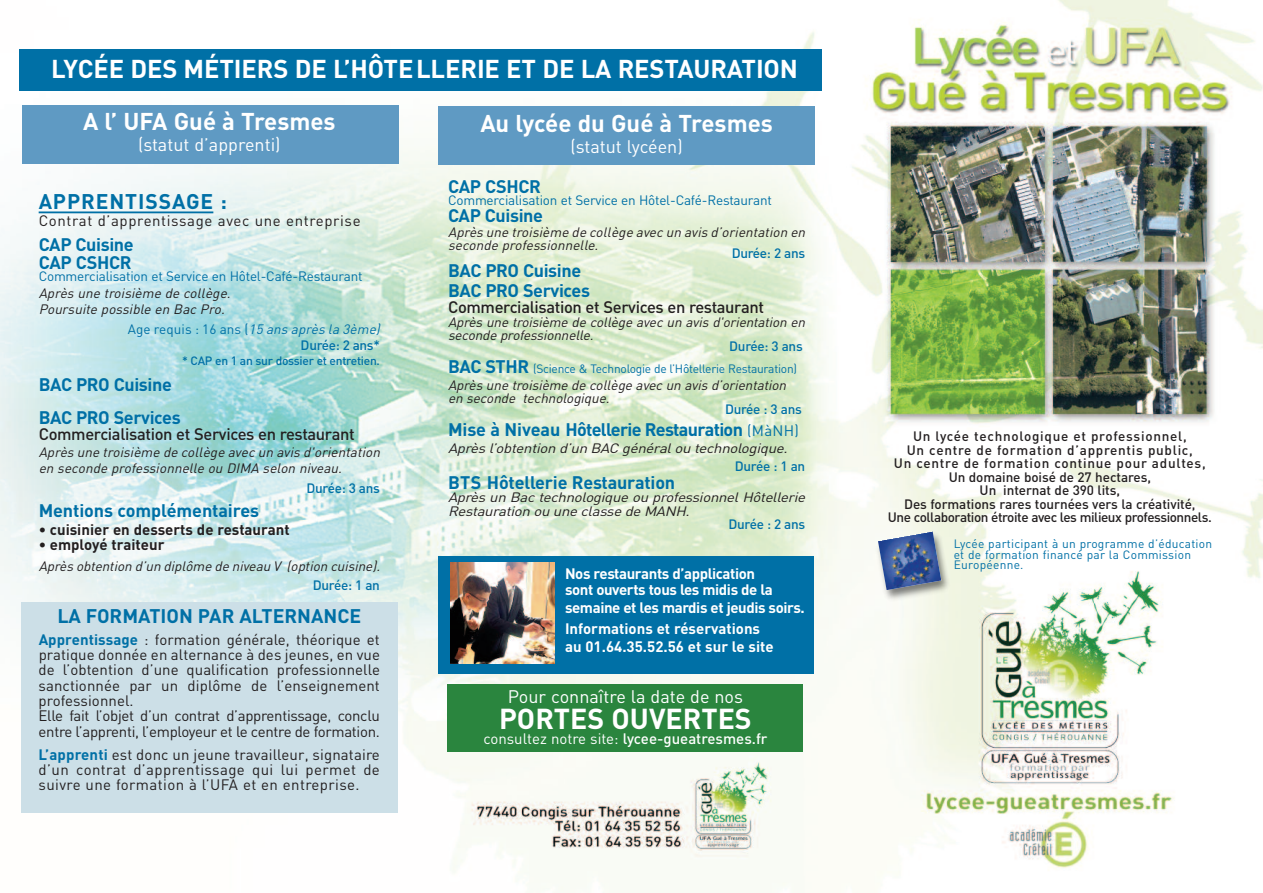
<style>
.page{position:relative;width:1263px;height:893px;background:#fff}
.page>*{position:absolute;margin:0;border:0;box-sizing:border-box;transform-origin:0 0}
.t1{font:700 28.5px "DIN";color:#fff}
.t2{font:700 25.5px "DIN";letter-spacing:-.005em;color:#fff}
.t3{font:700 24px "DIN";color:#fff}
.t4{font:700 21px "DIN";letter-spacing:.045em;color:#0070a6}
.t5{font:700 19.5px "DIN";color:#0070a6}
.t6{font:700 18px/18px "DIN";letter-spacing:-.02em;color:#0070a6}
.t7{font:18px "DIN";color:#fff}
.t8{font:700 18px "DIN";letter-spacing:-.04em;color:#0070a6}
.t9{font:500 16.5px "DIN";letter-spacing:-.02em;color:#231f20}
.t10{font:15px/15.3px "DIN";letter-spacing:.005em;color:#231f20}
.t11{font:700 15px/16.5px "DIN";letter-spacing:-.025em;color:#fff}
.t12{font:700 15px "DIN";color:#231f20}
.t13{font:15px "DIN";letter-spacing:.04em;color:#231f20}
.t14{font:500 15px "DIN";color:#fff}
.t15{font:700 15px "DIN";color:#fff}
.t16{font:italic 13.5px/13.5px "DIN";color:#231f20}
.t17{font:500 13.5px/13.5px "DIN";letter-spacing:-.005em;color:#231f20;text-align:center}
.t18{font:italic 13.5px/13.5px "DIN";color:#231f20;scale:1.11 1}
.t19{font:13.5px "DIN";letter-spacing:-.015em;color:#0070a6}
.t20{font:500 13.5px "DIN";letter-spacing:-.02em;color:#0070a6}
.t21{font:italic 13.5px/16.5px "DIN";color:#0070a6;text-align:right}
.t22{font:12px/10.5px "DIN";letter-spacing:.02em;color:#0070a6}
.t23{font:12px "DIN";letter-spacing:-.02em;color:#0070a6}
.t24{font:500 12px "DIN";letter-spacing:-.02em;color:#0070a6}
.s1{font-style:normal}
.s2{font-weight:500;font-style:normal}
.s3{font-weight:700;color:#0070a6}
.s4{font-weight:700;font-size:18px}
.s5{font-weight:400;font-size:15px}
.s6{font-weight:400}
</style>
<div class="page">
<img style="left:0;top:0;width:1263px;height:893px">
<div style="left:19px;top:49px;width:803px;height:42px;background:#0070a6"></div>
<div style="left:23px;top:105px;width:376px;height:58px;background:#5f9ac3"></div>
<div style="left:21px;top:602px;width:377px;height:211px;background:#ccdfe7"></div>
<div style="left:438px;top:556px;width:375px;height:117px;background:#0070a6"></div>
<hr style="left:39px;top:211px;width:174px;height:2px;background:#0070a6">
<div style="left:438px;top:106px;width:377px;height:58px;background:#5f9ac3"></div>
<div style="left:448px;top:684px;width:355px;height:68px;background:#2a853e"></div>
<img style="left:451px;top:563px;width:103px;height:100px">
<img style="left:870px;top:524px;width:87px;height:82px">
<img style="left:878px;top:531px;width:63px;height:59px">
<h2 class="t2" style="left:51px;top:54px;width:748px">LYCÉE DES MÉTIERS DE L’HÔTELLERIE ET DE LA RESTAURATION</h2>
<h3 class="t3" style="left:83px;top:108px;width:254px">A l’ UFA Gué à Tresmes</h3>
<h3 class="t7" style="left:138px;top:134px;width:144px">(statut d’apprenti)</h3>
<h3 class="t4" style="left:39px;top:190px;width:190px">APPRENTISSAGE :</h3>
<p class="t13" style="left:39px;top:212px;width:323px">Contrat d’apprentissage avec une entreprise</p>
<h3 class="t6" style="left:39px;top:236px;width:97px">CAP Cuisine<br>CAP CSHCR</h3>
<p class="t19" style="left:39px;top:269px;width:325px">Commercialisation et Service en Hôtel-Café-Restaurant</p>
<p class="t16" style="left:39px;top:285px;width:196px;line-height:16.5px">Après une troisième de collège.<br>Poursuite possible en Bac Pro.</p>
<p class="t21" style="left:128px;top:321px;width:257px"><span class="s1">Ag e re q u i s : 1 6 a n s (</span> 15 ans après la 3ème)<br><span class="s2">Durée: 2 ans*</span></p>
<p class="t24" style="left:182px;top:354px;width:199px">* CAP en 1 an sur dossier et entretien.</p>
<h3 class="t6" style="left:39px;top:368px;width:144px;line-height:33px">BAC PRO Cuisine<br>BAC PRO Services</h3>
<p class="t9" style="left:39px;top:425px;width:318px">Commercialisation et Services en restaurant</p>
<p class="t16" style="left:39px;top:444px;width:346px;line-height:16.5px">Après une troisième de collège avec un avis d'orientation en seconde professionnelle ou DIMA selon niveau.</p>
<p class="t20" style="left:306px;top:480px;width:75px">Durée: 3 ans</p>
<h3 class="t6" style="left:39px;top:502px;width:222px">Mentions complémentaires</h3>
<p class="t12" style="left:39px;top:521px;width:253px">• cuisinier en desserts de restaurant</p>
<p class="t12" style="left:39px;top:536px;width:127px">• employé traiteur</p>
<p class="t16" style="left:39px;top:559px;width:346px">Après obtention d’un diplôme de niveau V (option cuisine).</p>
<p class="t20" style="left:313px;top:578px;width:69px">Durée: 1 an</p>
<h3 class="t5" style="left:57px;top:605px;width:305px">LA FORMATION PAR ALTERNANCE</h3>
<p class="t10" style="left:39px;top:632px;width:343px"><span class="s3">Apprentissage</span> : formation générale, théorique et pratique donnée en alternance à des jeunes, en vue de l’obtention d’une qualification professionnelle sanctionnée par un diplôme de l’enseignement professionnel.<br>Elle fait l’objet d’un contrat d’apprentissage, conclu entre l’apprenti, l’employeur et le centre de formation.</p>
<p class="t10" style="left:39px;top:747px;width:343px;text-align:justify"><span class="s3">L’apprenti</span> est donc un jeune travailleur, signataire d’un contrat d’apprentissage qui lui permet de suivre une formation à l’UFA et en entreprise.</p>
<h3 class="t3" style="left:480px;top:109px;width:294px">Au lycée du Gué à Tresmes</h3>
<h3 class="t7" style="left:570px;top:136px;width:114px">(statut lycéen)</h3>
<h3 class="t6" style="left:448px;top:178px;width:95px">CAP CSHCR</h3>
<p class="t19" style="left:448px;top:193px;width:325px">Commercialisation et Service en Hôtel-Café-Restaurant</p>
<h3 class="t6" style="left:448px;top:206px;width:97px">CAP Cuisine</h3>
<p class="t16" style="left:448px;top:225px;width:362px">Après une troisième de collège avec un avis d’orientation en seconde professionnelle.</p>
<p class="t20" style="left:732px;top:245px;width:75px">Durée: 2 ans</p>
<h3 class="t6" style="left:448px;top:261px;width:144px;line-height:19.5px">BAC PRO Cuisine<br>BAC PRO Services</h3>
<p class="t9" style="left:448px;top:298px;width:318px">Commercialisation et Services en restaurant</p>
<p class="t16" style="left:448px;top:315px;width:362px">Après une troisième de collège avec un avis d'orientation en seconde professionnelle.</p>
<p class="t20" style="left:729px;top:338px;width:75px">Durée: 3 ans</p>
<p class="t23" style="left:448px;top:362px;width:351px"><span class="s4">BAC STHR</span> (Science &amp; Technologie de l’Hôtellerie Restauration)</p>
<p class="t16" style="left:448px;top:378px;width:342px">Après une troisième de collège avec un avis d’orientation en seconde technologique.</p>
<p class="t20" style="left:725px;top:401px;width:78px">Durée : 3 ans</p>
<h3 class="t8" style="left:448px;top:419px;width:352px">Mise à Niveau Hôtellerie Restauration <span class="s5">(MàNH)</span></h3>
<p class="t18" style="left:448px;top:441px;width:310px">Après l’obtention d’un BAC généralou technologique.</p>
<p class="t20" style="left:735px;top:458px;width:72px">Durée : 1 an</p>
<h3 class="t6" style="left:448px;top:473px;width:229px">BTS Hôtellerie Restauration</h3>
<p class="t18" style="left:448px;top:491px;width:326px">Après un Bac technologique ou professionnelHôtellerie<br>Restauration ou une classe de MANH.</p>
<p class="t20" style="left:728px;top:517px;width:78px">Durée : 2 ans</p>
<p class="t11" style="left:565px;top:565px;width:209px">Nos restaurants d’application sont ouverts tous les midis de la</p>
<p class="t11" style="left:565px;top:598px;width:241px;line-height:21px">semaine et les mardis et jeudis soirs.<br>Informations et réservations</p>
<p class="t15" style="left:565px;top:638px;width:210px">au 01.64.35.52.56 et sur le site</p>
<h3 class="t7" style="left:508px;top:686px;width:237px">Pour connaître la date de nos</h3>
<h1 class="t1" style="left:499px;top:702px;width:254px">PORTES OUVERTES</h1>
<p class="t14" style="left:483px;top:730px;width:286px"><span class="s6">consultez notre site:</span> lycee-gueatresmes.fr</p>
<p class="t17" style="left:888px;top:430px;width:325px">Un lycée technologique et professionnel,<br>Un centre de formation d’apprentis public,<br>Un centre de formation continue pour adultes, Un domaine boisé de 27 hectares,<br>Un internat de 390 lits,<br>Des formations rares tournées vers la créativité,<br>Une collaboration étroite avec les milieux professionnels.</p>
<p class="t22" style="left:954px;top:539px;width:260px">Lycée participant à un programme d’éducation et de formation financé par la Commission<br>Européenne.</p>
</div>
